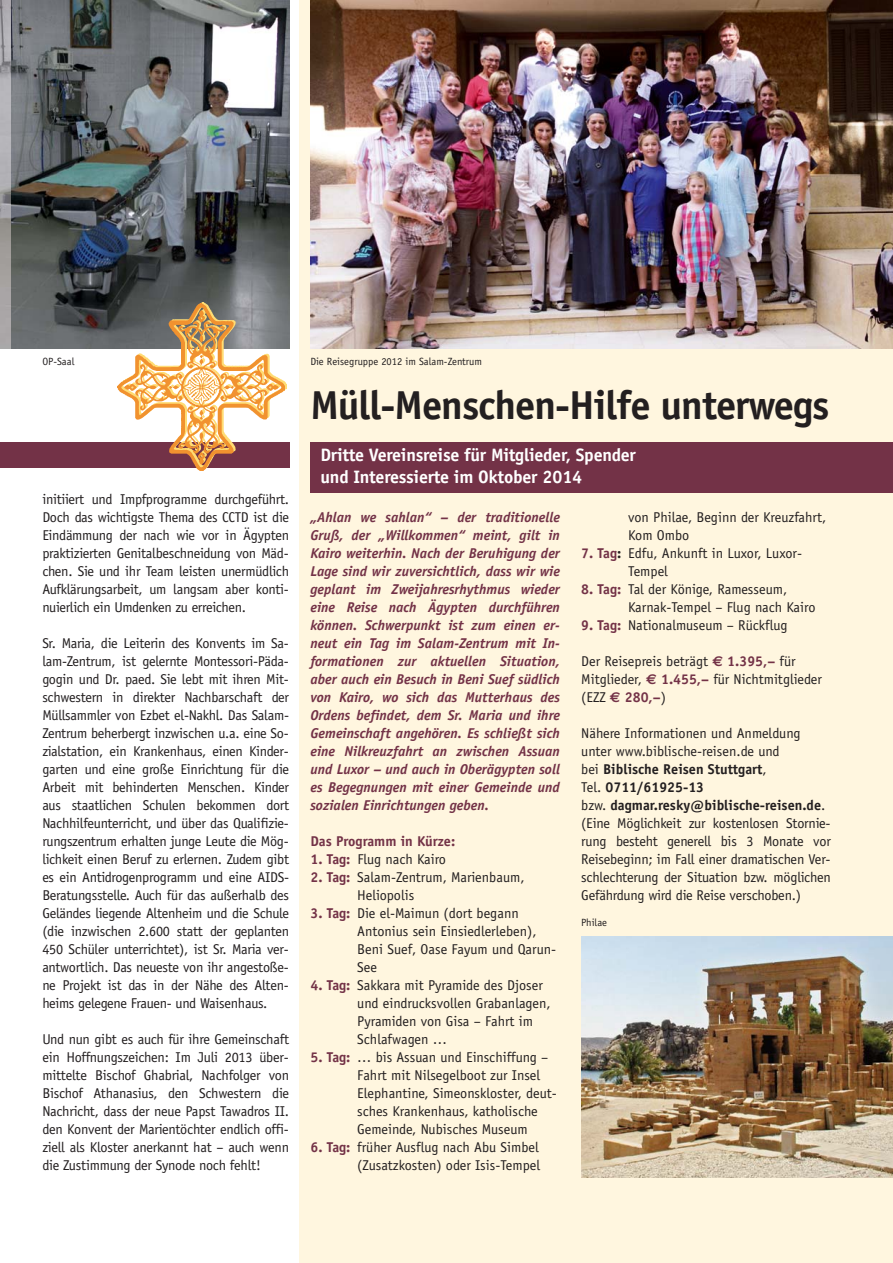
<style>
.page{position:relative;width:893px;height:1263px;background:#fff}
.page>*{position:absolute;margin:0;border:0;box-sizing:border-box;transform-origin:0 0}
.t1{font:700 40.5px "Officina Sans";letter-spacing:-.025em;color:#231f20}
.t2{font:700 18px/21.6px "Officina Sans";letter-spacing:-.015em;color:#fff}
.t3{font:14.25px/18px "Officina Sans";color:#231f20}
.t4{font:italic 700 14.25px/18px "Officina Sans";color:#733247;text-align:justify}
.t5{font:700 14.25px "Officina Sans";color:#733247}
.t6{font:10.5px "Officina Sans";color:#231f20}
.s1{font-weight:700;color:#733247}
.s2{font-weight:700}
.s3{font-family:"Euro Sans";font-weight:700;color:#733247}
</style>
<div class="page">
<img style="left:10px;top:0;width:279px;height:349px">
<div style="left:299px;top:0;width:593px;height:1263px;background:#fff6df"></div>
<div style="left:310px;top:442px;width:582px;height:51px;background:#733247"></div>
<img style="left:310px;top:0;width:582px;height:349px">
<div style="left:0;top:442px;width:289px;height:26px;background:#733247"></div>
<img style="left:0;top:0;width:10px;height:349px">
<img style="left:581px;top:937px;width:311px;height:241px">
<img style="left:119px;top:302px;width:167px;height:89px">
<img style="left:118px;top:304px;width:166px;height:166px">
<p class="t6" style="left:42px;top:357px;width:34px">OP-Saal</p>
<p class="t3" style="left:42px;top:491px;width:248px;text-align:justify">initiiert und Impfprogramme durchgeführt.<br>Doch das wichtigste Thema des CCTD ist die Eindämmung der nach wie vor in Ägypten praktizierten Genital be schnei dung von Mäd - chen. Sie und ihr Team leisten unermüdlich Aufklärungsarbeit, um langsam aber konti&shy;nuierlich ein Umdenken zu erreichen.</p>
<p class="t3" style="left:42px;top:635px;width:248px;text-align:justify">Sr. Maria, die Leiterin des Konvents im Sa - lam-Zentrum, ist gelernte Montessori-Pä da - go gin und Dr. paed. Sie lebt mit ihren Mit - schwestern in direkter Nachbarschaft der Müllsammler von Ezbet el-Nakhl. Das Salam-Zentrum beherbergt inzwischen u.a. eine So - zial station, ein Krankenhaus, einen Kin der - garten und eine große Einrichtung für die Arbeit mit behinderten Menschen. Kin der aus staatlichen Schulen bekommen dort Nachhilfeunterricht, und über das Qualifi zie - rungszentrum erhalten junge Leute die Mög - lichkeit einen Beruf zu erlernen. Zudem gibt es ein Antidrogenprogramm und eine AIDS-Beratungsstelle. Auch für das außerhalb des Geländes liegende Altenheim und die Schule (die inzwischen 2.600 statt der geplanten 450 Schüler unterrichtet), ist Sr. Maria ver&shy;antwortlich. Das neueste von ihr angestoße&shy;ne Projekt ist das in der Nähe des Alten - heims gelegene Frauen- und Waisen haus.</p>
<p class="t3" style="left:42px;top:1031px;width:248px;text-align:justify">Und nun gibt es auch für ihre Gemeinschaft ein Hoffnungszeichen: Im Juli 2013 über&shy;mittelte Bischof Ghabrial, Nachfolger von Bischof Athanasius, den Schwestern die Nachricht, dass der neue Papst Tawadros II. den Konvent der Marientöchter endlich offi&shy;ziell als Kloster anerkannt hat – auch wenn die Zustimmung der Synode noch fehlt!</p>
<p class="t6" style="left:310px;top:357px;width:173px">Die Reisegruppe 2012 im Salam-Zentrum</p>
<h1 class="t1" style="left:310px;top:390px;width:520px">Müll-Menschen-Hilfe unterwegs</h1>
<p class="t2" style="left:320px;top:446px;width:317px">Dritte Vereinsreise für Mitglieder, Spender und Interessierte im Oktober 2014</p>
<p class="t4" style="left:310px;top:509px;width:251px">„Ahlan we sahlan“ – der traditionelle Gruß, der „Willkommen“ meint, gilt in Kairo weiterhin. Nach der Beruhigung der Lage sind wir zuversichtlich, dass wir wie geplant im Zweijahresrhythmus wieder eine Reise nach Ägypten durchführen kön nen. Schwer punkt ist zum einen er&shy;neut ein Tag im Sa lam-Zentrum mit In - for mationen zur aktuellen Situation, aber auch ein Besuch in Beni Suef südlich von Kairo, wo sich das Mutterhaus des Ordens befindet, dem Sr. Maria und ihre Gemeinschaft angehören. Es schließt sich eine Nilkreuzfahrt an zwischen Assuan und Luxor – und auch in Ober ägypten soll es Begegnungen mit einer Gemeinde und sozialen Einrichtungen geben.</p>
<p class="t5" style="left:310px;top:836px;width:146px">Das Programm in Kürze:</p>
<p class="t3" style="left:310px;top:851px;width:137px"><span class="s1">1. Tag:</span> Flug nach Kairo</p>
<p class="t3" style="left:357px;top:869px;width:169px;text-indent:-47px"><span class="s1">2. Tag:</span> Salam-Zentrum, Marienbaum,<br>Heliopolis</p>
<p class="t3" style="left:357px;top:905px;width:200px;text-indent:-47px"><span class="s1">3. Tag:</span> Die el-Maimun (dort begann<br>An tonius sein Einsiedlerleben),<br>Beni Suef, Oase Fayum und Qarun-<br>See</p>
<p class="t3" style="left:357px;top:977px;width:195px;text-indent:-47px"><span class="s1">4. Tag:</span> Sakkara mit Pyramide des Djoser und eindrucksvollen Grabanlagen,<br>Pyramiden von Gisa – Fahrt im<br>Schlafwagen …</p>
<p class="t3" style="left:357px;top:1049px;width:201px;text-indent:-47px"><span class="s1">5. Tag:</span> … bis Assuan und Einschiffung – Fahrt mit Nilsegelboot zur Insel Elephantine, Simeonskloster, deut&shy;sches Krankenhaus, katholische Gemeinde, Nubisches Museum</p>
<p class="t3" style="left:310px;top:1139px;width:231px;text-align:right"><span class="s1">6. Tag:</span> früher Ausflug nach Abu Simbel (Zusatzkosten) oder Isis-Tempel</p>
<p class="t3" style="left:628px;top:509px;width:200px">von Philae, Beginn der Kreuzfahrt,<br>Kom Ombo</p>
<p class="t3" style="left:628px;top:545px;width:175px;text-indent:-47px"><span class="s1">7. Tag</span><span class="s2">:</span> Edfu, Ankunft in Luxor, Luxor-<br>Tempel</p>
<p class="t3" style="left:628px;top:581px;width:189px;text-indent:-47px"><span class="s1">8. Tag:</span> Tal der Könige, Ramesseum,<br>Karnak-Tempel – Flug nach Kairo</p>
<p class="t3" style="left:581px;top:617px;width:208px"><span class="s1">9. Tag:</span> Nationalmuseum – Rückflug</p>
<p class="t3" style="left:581px;top:653px;width:242px">Der Reisepreis beträgt <span class="s3">€</span> <span class="s1">1.395,–</span> für<br>Mitglieder, <span class="s3">€</span> <span class="s1">1.455,–</span> für Nichtmitglieder (EZZ <span class="s3">€</span> <span class="s1">280,–</span>)</p>
<p class="t3" style="left:581px;top:725px;width:251px">Nähere Informationen und Anmeldung unter www.biblische-reisen.de und<br>bei <span class="s2">Biblische Reisen Stuttgart</span>,<br>Tel. <span class="s2">0711/61925-13<br></span>bzw. <span class="s2">dagmar.resky@biblische-reisen.de</span>. (Eine Möglichkeit zur kostenlosen Stor nie - rung besteht generell bis 3 Monate vor Reisebeginn; im Fall einer dramatischen Ver - schlechterung der Situation bzw. möglichen Gefährdung wird die Reise verschoben.)</p>
<p class="t6" style="left:581px;top:918px;width:28px">Philae</p>
</div>
